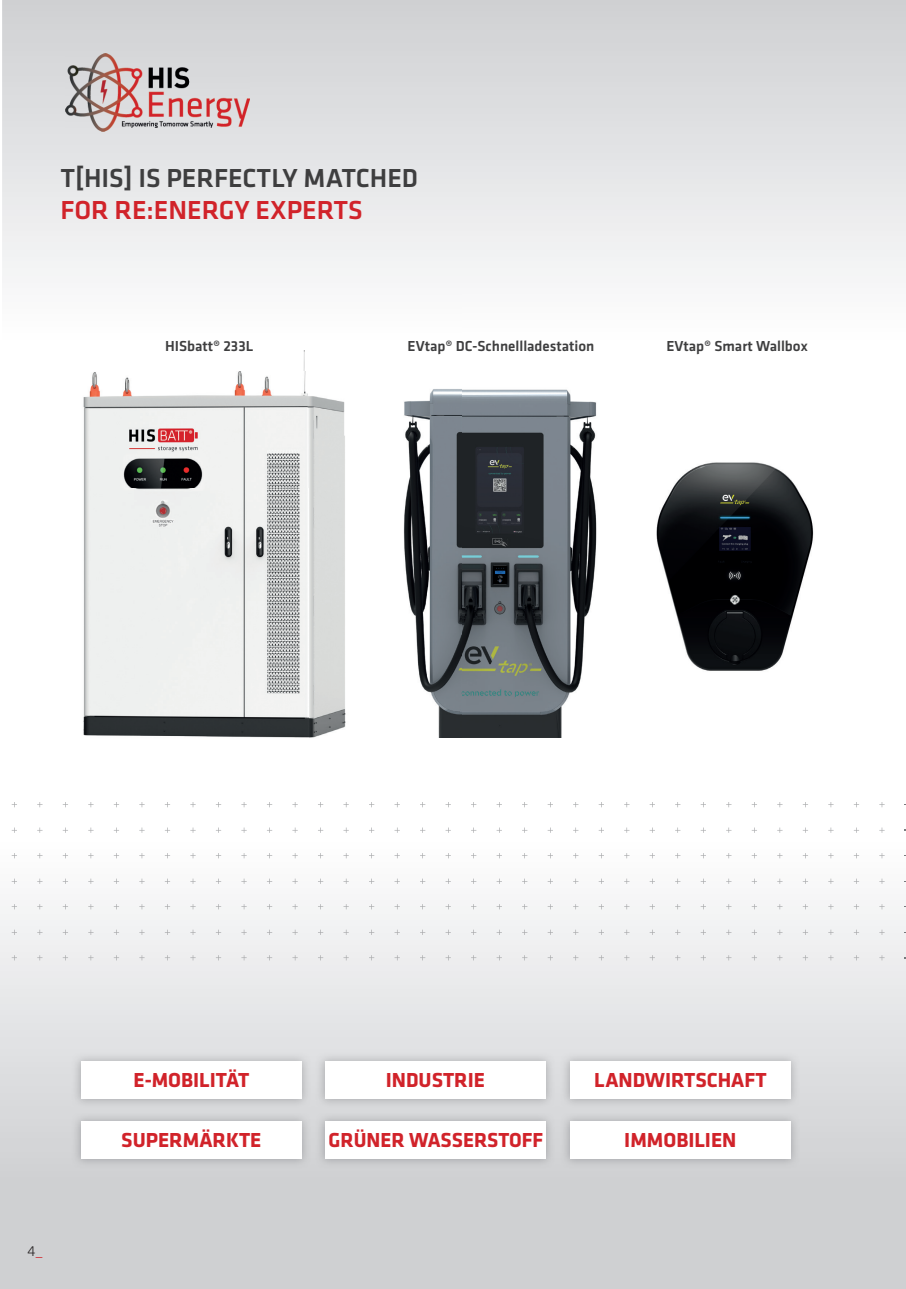
<style>
.page{position:relative;width:906px;height:1289px;background:#fff}
.page>*{position:absolute;margin:0;border:0;box-sizing:border-box;transform-origin:0 0}
.t1{font:500 27px "Klavika";color:#3e3e3f}
.t2{font:500 27px "Klavika";color:#d1232a}
.t3{font:700 21px "Klavika";color:#d1232a}
.t4{font:500 15px "Klavika";color:#3e3e3f}
.t5{font:500 15px "Klavika Basic";color:#3e3e3f}
.t6{font:300 15px "Klavika Basic";color:#231f20}
.s1{font-family:"Klavika"}
.s2{color:#d1232a}
</style>
<div class="page">
<img style="left:2px;top:0;width:904px;height:276px">
<img style="left:66px;top:54px;width:184px;height:77px">
<svg style="left:88px;top:802px;width:6px;height:5px"></svg>
<svg style="left:139px;top:802px;width:6px;height:5px"></svg>
<svg style="left:88px;top:827px;width:6px;height:5px"></svg>
<svg style="left:139px;top:827px;width:6px;height:5px"></svg>
<svg style="left:88px;top:853px;width:6px;height:5px"></svg>
<svg style="left:139px;top:853px;width:6px;height:5px"></svg>
<svg style="left:88px;top:878px;width:6px;height:5px"></svg>
<svg style="left:139px;top:878px;width:6px;height:5px"></svg>
<svg style="left:63px;top:904px;width:5px;height:5px"></svg>
<svg style="left:88px;top:904px;width:6px;height:5px"></svg>
<svg style="left:114px;top:904px;width:5px;height:5px"></svg>
<svg style="left:139px;top:904px;width:6px;height:5px"></svg>
<svg style="left:165px;top:904px;width:5px;height:5px"></svg>
<svg style="left:63px;top:929px;width:5px;height:5px"></svg>
<svg style="left:88px;top:929px;width:6px;height:5px"></svg>
<svg style="left:114px;top:929px;width:5px;height:5px"></svg>
<svg style="left:139px;top:929px;width:6px;height:5px"></svg>
<svg style="left:165px;top:929px;width:5px;height:5px"></svg>
<svg style="left:63px;top:955px;width:5px;height:5px"></svg>
<svg style="left:88px;top:955px;width:6px;height:5px"></svg>
<svg style="left:114px;top:955px;width:5px;height:5px"></svg>
<svg style="left:139px;top:955px;width:6px;height:5px"></svg>
<svg style="left:165px;top:955px;width:5px;height:5px"></svg>
<svg style="left:190px;top:802px;width:6px;height:5px"></svg>
<svg style="left:241px;top:802px;width:6px;height:5px"></svg>
<svg style="left:292px;top:802px;width:6px;height:5px"></svg>
<svg style="left:190px;top:827px;width:6px;height:5px"></svg>
<svg style="left:241px;top:827px;width:6px;height:5px"></svg>
<svg style="left:292px;top:827px;width:6px;height:5px"></svg>
<svg style="left:190px;top:853px;width:6px;height:5px"></svg>
<svg style="left:241px;top:853px;width:6px;height:5px"></svg>
<svg style="left:292px;top:853px;width:6px;height:5px"></svg>
<svg style="left:190px;top:878px;width:6px;height:5px"></svg>
<svg style="left:241px;top:878px;width:6px;height:5px"></svg>
<svg style="left:292px;top:878px;width:6px;height:5px"></svg>
<svg style="left:190px;top:904px;width:6px;height:5px"></svg>
<svg style="left:216px;top:904px;width:5px;height:5px"></svg>
<svg style="left:241px;top:904px;width:6px;height:5px"></svg>
<svg style="left:267px;top:904px;width:5px;height:5px"></svg>
<svg style="left:292px;top:904px;width:6px;height:5px"></svg>
<svg style="left:318px;top:904px;width:5px;height:5px"></svg>
<svg style="left:190px;top:929px;width:6px;height:5px"></svg>
<svg style="left:216px;top:929px;width:5px;height:5px"></svg>
<svg style="left:241px;top:929px;width:6px;height:5px"></svg>
<svg style="left:267px;top:929px;width:5px;height:5px"></svg>
<svg style="left:292px;top:929px;width:6px;height:5px"></svg>
<svg style="left:318px;top:929px;width:5px;height:5px"></svg>
<svg style="left:190px;top:955px;width:6px;height:5px"></svg>
<svg style="left:216px;top:955px;width:5px;height:5px"></svg>
<svg style="left:241px;top:955px;width:6px;height:5px"></svg>
<svg style="left:267px;top:955px;width:5px;height:5px"></svg>
<svg style="left:292px;top:955px;width:6px;height:5px"></svg>
<svg style="left:318px;top:955px;width:5px;height:5px"></svg>
<svg style="left:343px;top:802px;width:6px;height:5px"></svg>
<svg style="left:343px;top:853px;width:6px;height:5px"></svg>
<svg style="left:343px;top:878px;width:6px;height:5px"></svg>
<svg style="left:394px;top:878px;width:6px;height:5px"></svg>
<svg style="left:343px;top:904px;width:6px;height:5px"></svg>
<svg style="left:369px;top:904px;width:5px;height:5px"></svg>
<svg style="left:394px;top:904px;width:6px;height:5px"></svg>
<svg style="left:420px;top:904px;width:5px;height:5px"></svg>
<svg style="left:445px;top:904px;width:6px;height:5px"></svg>
<svg style="left:471px;top:904px;width:5px;height:5px"></svg>
<svg style="left:343px;top:929px;width:6px;height:5px"></svg>
<svg style="left:369px;top:929px;width:5px;height:5px"></svg>
<svg style="left:394px;top:929px;width:6px;height:5px"></svg>
<svg style="left:420px;top:929px;width:5px;height:5px"></svg>
<svg style="left:445px;top:929px;width:6px;height:5px"></svg>
<svg style="left:471px;top:929px;width:5px;height:5px"></svg>
<svg style="left:343px;top:955px;width:6px;height:5px"></svg>
<svg style="left:369px;top:955px;width:5px;height:5px"></svg>
<svg style="left:394px;top:955px;width:6px;height:5px"></svg>
<svg style="left:420px;top:955px;width:5px;height:5px"></svg>
<svg style="left:445px;top:955px;width:6px;height:5px"></svg>
<svg style="left:471px;top:955px;width:5px;height:5px"></svg>
<svg style="left:624px;top:802px;width:5px;height:5px"></svg>
<svg style="left:624px;top:853px;width:5px;height:5px"></svg>
<svg style="left:573px;top:878px;width:5px;height:5px"></svg>
<svg style="left:624px;top:878px;width:5px;height:5px"></svg>
<svg style="left:496px;top:904px;width:6px;height:5px"></svg>
<svg style="left:522px;top:904px;width:5px;height:5px"></svg>
<svg style="left:547px;top:904px;width:6px;height:5px"></svg>
<svg style="left:573px;top:904px;width:5px;height:5px"></svg>
<svg style="left:598px;top:904px;width:6px;height:5px"></svg>
<svg style="left:624px;top:904px;width:5px;height:5px"></svg>
<svg style="left:496px;top:929px;width:6px;height:5px"></svg>
<svg style="left:522px;top:929px;width:5px;height:5px"></svg>
<svg style="left:547px;top:929px;width:6px;height:5px"></svg>
<svg style="left:573px;top:929px;width:5px;height:5px"></svg>
<svg style="left:598px;top:929px;width:6px;height:5px"></svg>
<svg style="left:624px;top:929px;width:5px;height:5px"></svg>
<svg style="left:496px;top:955px;width:6px;height:5px"></svg>
<svg style="left:522px;top:955px;width:5px;height:5px"></svg>
<svg style="left:547px;top:955px;width:6px;height:5px"></svg>
<svg style="left:573px;top:955px;width:5px;height:5px"></svg>
<svg style="left:598px;top:955px;width:6px;height:5px"></svg>
<svg style="left:624px;top:955px;width:5px;height:5px"></svg>
<svg style="left:777px;top:802px;width:5px;height:5px"></svg>
<svg style="left:777px;top:827px;width:5px;height:5px"></svg>
<svg style="left:726px;top:853px;width:5px;height:5px"></svg>
<svg style="left:777px;top:853px;width:5px;height:5px"></svg>
<svg style="left:726px;top:878px;width:5px;height:5px"></svg>
<svg style="left:777px;top:878px;width:5px;height:5px"></svg>
<svg style="left:649px;top:904px;width:6px;height:5px"></svg>
<svg style="left:675px;top:904px;width:5px;height:5px"></svg>
<svg style="left:700px;top:904px;width:6px;height:5px"></svg>
<svg style="left:726px;top:904px;width:5px;height:5px"></svg>
<svg style="left:751px;top:904px;width:6px;height:5px"></svg>
<svg style="left:777px;top:904px;width:5px;height:5px"></svg>
<svg style="left:649px;top:929px;width:6px;height:5px"></svg>
<svg style="left:675px;top:929px;width:5px;height:5px"></svg>
<svg style="left:700px;top:929px;width:6px;height:5px"></svg>
<svg style="left:726px;top:929px;width:5px;height:5px"></svg>
<svg style="left:751px;top:929px;width:6px;height:5px"></svg>
<svg style="left:777px;top:929px;width:5px;height:5px"></svg>
<svg style="left:649px;top:955px;width:6px;height:5px"></svg>
<svg style="left:675px;top:955px;width:5px;height:5px"></svg>
<svg style="left:700px;top:955px;width:6px;height:5px"></svg>
<svg style="left:726px;top:955px;width:5px;height:5px"></svg>
<svg style="left:751px;top:955px;width:6px;height:5px"></svg>
<svg style="left:777px;top:955px;width:5px;height:5px"></svg>
<svg style="left:828px;top:802px;width:5px;height:5px"></svg>
<svg style="left:879px;top:802px;width:5px;height:5px"></svg>
<svg style="left:828px;top:827px;width:5px;height:5px"></svg>
<svg style="left:879px;top:827px;width:5px;height:5px"></svg>
<svg style="left:828px;top:853px;width:5px;height:5px"></svg>
<svg style="left:879px;top:853px;width:5px;height:5px"></svg>
<svg style="left:828px;top:878px;width:5px;height:5px"></svg>
<svg style="left:879px;top:878px;width:5px;height:5px"></svg>
<svg style="left:802px;top:904px;width:6px;height:5px"></svg>
<svg style="left:828px;top:904px;width:5px;height:5px"></svg>
<svg style="left:853px;top:904px;width:6px;height:5px"></svg>
<svg style="left:879px;top:904px;width:5px;height:5px"></svg>
<svg style="left:802px;top:929px;width:6px;height:5px"></svg>
<svg style="left:828px;top:929px;width:5px;height:5px"></svg>
<svg style="left:853px;top:929px;width:6px;height:5px"></svg>
<svg style="left:879px;top:929px;width:5px;height:5px"></svg>
<svg style="left:802px;top:955px;width:6px;height:5px"></svg>
<svg style="left:828px;top:955px;width:5px;height:5px"></svg>
<svg style="left:853px;top:955px;width:6px;height:5px"></svg>
<svg style="left:879px;top:955px;width:5px;height:5px"></svg>
<svg style="left:37px;top:802px;width:6px;height:5px"></svg>
<svg style="left:37px;top:827px;width:6px;height:5px"></svg>
<svg style="left:37px;top:853px;width:6px;height:5px"></svg>
<svg style="left:37px;top:878px;width:6px;height:5px"></svg>
<svg style="left:12px;top:904px;width:5px;height:5px"></svg>
<svg style="left:37px;top:904px;width:6px;height:5px"></svg>
<svg style="left:12px;top:929px;width:5px;height:5px"></svg>
<svg style="left:37px;top:929px;width:6px;height:5px"></svg>
<svg style="left:12px;top:955px;width:5px;height:5px"></svg>
<svg style="left:37px;top:955px;width:6px;height:5px"></svg>
<img style="left:403px;top:389px;width:194px;height:349px">
<img style="left:83px;top:370px;width:224px;height:368px">
<img style="left:307px;top:389px;width:154px;height:47px">
<img style="left:307px;top:435px;width:52px;height:303px">
<img style="left:656px;top:462px;width:158px;height:209px">
<p class="t1" style="left:60px;top:163px;width:359px">T[HIS] IS PERFECTLY MATCHED</p>
<p class="t2" style="left:60px;top:195px;width:304px">FOR RE:ENERGY EXPERTS</p>
<p class="t4" style="left:165px;top:338px;width:90px">HISbatt® 233L</p>
<p class="t5" style="left:666px;top:336px;width:143px"><span class="s1">EVtap®</span> Smart Wallbox</p>
<p class="t4" style="left:407px;top:338px;width:188px">EVtap® DC-Schnellladestation</p>
<p class="t6" style="left:28px;top:1241px;width:16px">4<span class="s2">_</span></p>
<p class="t3" style="left:133px;top:1068px;width:117px">E-MOBILITÄT</p>
<p class="t3" style="left:121px;top:1128px;width:142px">SUPERMÄRKTE</p>
<p class="t3" style="left:386px;top:1068px;width:101px">INDUSTRIE</p>
<p class="t3" style="left:328px;top:1128px;width:216px">GRÜNER WASSERSTOFF</p>
<p class="t3" style="left:594px;top:1068px;width:174px">LANDWIRTSCHAFT</p>
<p class="t3" style="left:624px;top:1128px;width:114px">IMMOBILIEN</p>
</div>
